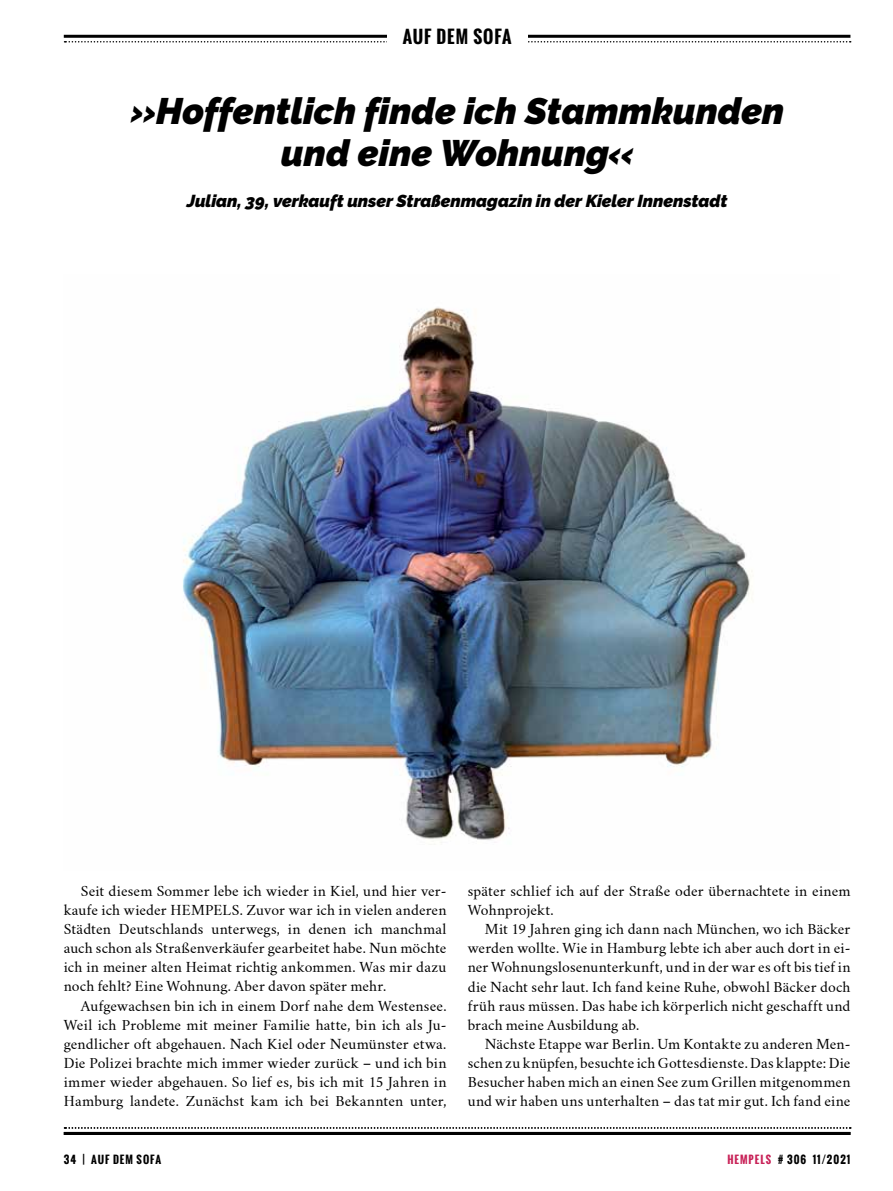
<style>
.page{position:relative;width:893px;height:1191px;background:#fff}
.page>*{position:absolute;margin:0;border:0;box-sizing:border-box;transform-origin:0 0}
.t1{font:italic 900 36.75px/42px "Raleway";color:#000;text-align:center}
.t2{font:italic 900 17.25px "Raleway";letter-spacing:-.005em;color:#000}
.t3{font:700 17.25px "Oswald";letter-spacing:.05em;color:#000}
.t4{font:13.5px/19.2px "Crimson Text";letter-spacing:.01em;color:#000;text-align:justify}
.t5{font:700 10.5px "Oswald";letter-spacing:.1em;color:#000}
.s1{color:#c82258}
</style>
<div class="page">
<hr style="left:64px;top:35px;width:786px;height:3px;background:#000">
<svg style="left:65px;top:41px;width:786px;height:2px"></svg>
<hr style="left:64px;top:1132px;width:786px;height:3px;background:#000">
<svg style="left:65px;top:1127px;width:786px;height:1px"></svg>
<img style="left:182px;top:307px;width:570px;height:536px">
<div style="left:387px;top:23px;width:140px;height:21px;background:#fff"></div>
<p class="t3" style="left:403px;top:23px;width:110px">AUF DEM SOFA</p>
<h1 class="t1" style="left:131px;top:90px;width:655px">»Hoffentlich finde ich Stammkunden und eine Wohnung«</h1>
<p class="t2" style="left:187px;top:190px;width:542px">Julian, 39, verkauft unser Straßenmagazin in der Kieler Innenstadt</p>
<p class="t4" style="left:64px;top:881px;width:384px;text-indent:17px">Seit diesem Sommer lebe ich wieder in Kiel, und hier ver&shy;kaufe ich wieder HEMPELS. Zuvor war ich in vielen anderen Städten Deutschlands unterwegs, in denen ich manchmal auch schon als Straßenverkäufer gearbeitet habe. Nun möchte ich in meiner alten Heimat richtig ankommen. Was mir dazu noch fehlt? Eine Wohnung. Aber davon später mehr.</p>
<p class="t4" style="left:64px;top:996px;width:384px;text-indent:17px">Aufgewachsen bin ich in einem Dorf nahe dem Westensee.<br>Weil ich Probleme mit meiner Familie hatte, bin ich als Ju&shy;gendlicher oft abgehauen. Nach Kiel oder Neumünster etwa.<br>Die Polizei brachte mich immer wieder zurück – und ich bin immer wieder abgehauen. So lief es, bis ich mit 15 Jahren in Hamburg landete. Zunächst kam ich bei Bekannten unter,</p>
<p class="t4" style="left:468px;top:881px;width:384px">später schlief ich auf der Straße oder übernachtete in einem<br>Wohnprojekt.</p>
<p class="t4" style="left:468px;top:919px;width:384px;text-indent:17px">Mit 19 Jahren ging ich dann nach München, wo ich Bäcker werden wollte. Wie in Hamburg lebte ich aber auch dort in ei&shy;ner Wohnungslosenunterkunft, und in der war es oft bis tief in die Nacht sehr laut. Ich fand keine Ruhe, obwohl Bäcker doch früh raus müssen. Das habe ich körperlich nicht geschafft und brach meine Ausbildung ab.</p>
<p class="t4" style="left:468px;top:1034px;width:384px;text-indent:17px">Nächste Etappe war Berlin. Um Kontakte zu anderen Men&shy;schen zu knüpfen, besuchte ich Gottesdienste. Das klappte: Die Besucher haben mich an einen See zum Grillen mitgenommen und wir haben uns unterhalten – das tat mir gut. Ich fand eine</p>
<p class="t5" style="left:64px;top:1151px;width:99px">34 | AUF DEM SOFA</p>
<p class="t5" style="left:727px;top:1151px;width:124px"><span class="s1">HEMPELS</span> # 306 11/2021</p>
</div>
